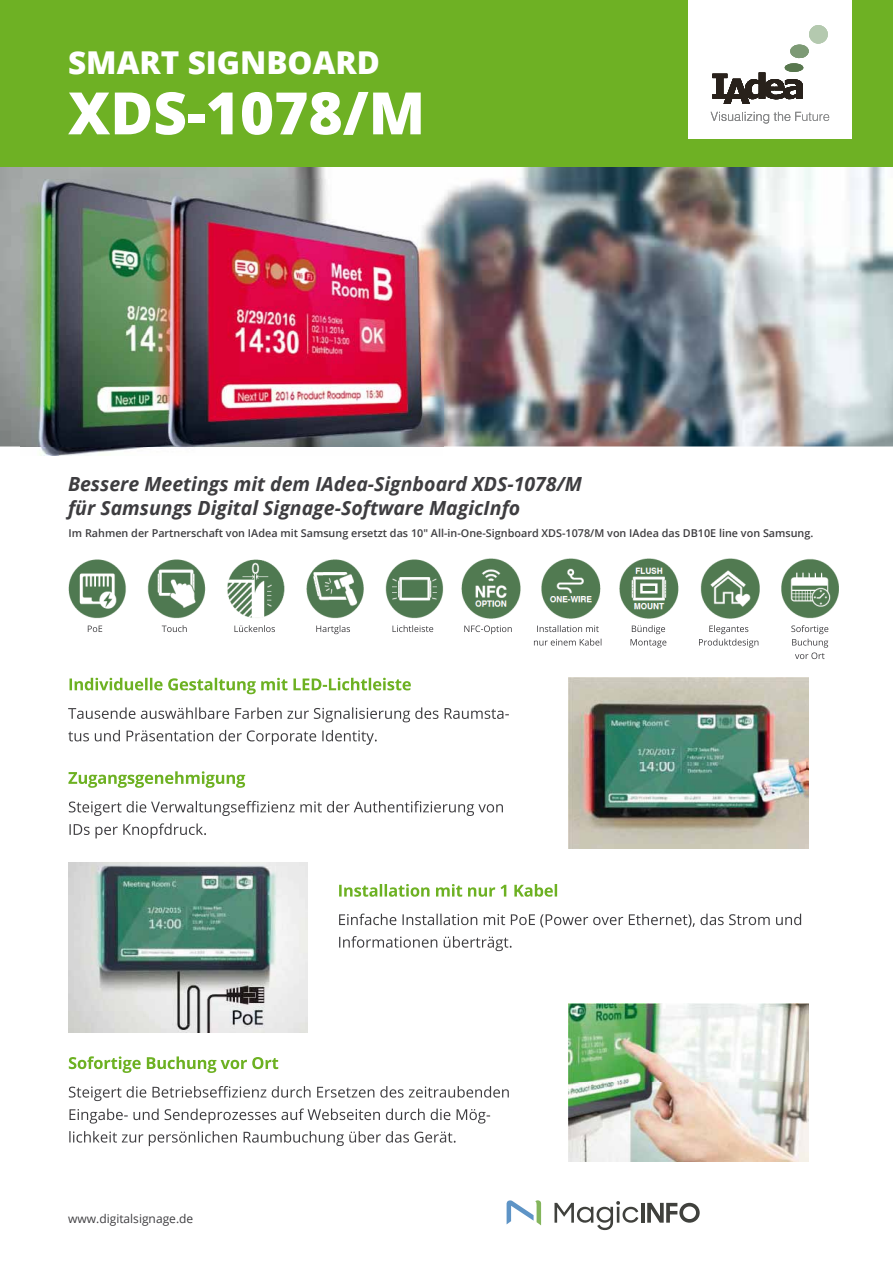
<style>
.page{position:relative;width:893px;height:1263px;background:#fff}
.page>*{position:absolute;margin:0;border:0;box-sizing:border-box;transform-origin:0 0}
.t1{font:800 58.5px "Open Sans";color:#fff}
.t2{font:800 31.5px "Open Sans";color:#fff}
.t3{font:italic 700 19.5px/24px "Open Sans";color:#3e3d40}
.t4{font:12px "Open Sans";color:#3f3e41}
.t5{font:600 10.8px "Open Sans";color:#3e3d40}
</style>
<div class="page">
<img style="left:0;top:167px;width:893px;height:279px">
<svg style="left:507px;top:1200px;width:34px;height:25px"></svg>
<svg style="left:554px;top:1201px;width:84px;height:29px"></svg>
<hr style="left:641px;top:1203px;width:3px;height:20px;background:#40413d">
<svg style="left:647px;top:1203px;width:53px;height:20px"></svg>
<svg style="left:70px;top:678px;width:341px;height:16px"></svg>
<svg style="left:68px;top:707px;width:441px;height:15px"></svg>
<svg style="left:68px;top:730px;width:309px;height:15px"></svg>
<svg style="left:68px;top:771px;width:177px;height:17px"></svg>
<svg style="left:69px;top:801px;width:434px;height:15px"></svg>
<svg style="left:70px;top:823px;width:136px;height:15px"></svg>
<svg style="left:69px;top:1056px;width:209px;height:17px"></svg>
<svg style="left:69px;top:1086px;width:440px;height:15px"></svg>
<svg style="left:70px;top:1108px;width:420px;height:15px"></svg>
<svg style="left:69px;top:1131px;width:387px;height:15px"></svg>
<svg style="left:339px;top:884px;width:218px;height:13px"></svg>
<svg style="left:339px;top:913px;width:462px;height:14px"></svg>
<svg style="left:339px;top:936px;width:173px;height:15px"></svg>
<img style="left:68px;top:559px;width:376px;height:60px">
<img style="left:461px;top:558px;width:378px;height:61px">
<svg style="left:88px;top:626px;width:14px;height:6px"></svg>
<svg style="left:162px;top:625px;width:25px;height:7px"></svg>
<svg style="left:234px;top:625px;width:41px;height:7px"></svg>
<svg style="left:316px;top:625px;width:34px;height:9px"></svg>
<svg style="left:393px;top:625px;width:40px;height:7px"></svg>
<svg style="left:464px;top:625px;width:48px;height:9px"></svg>
<svg style="left:630px;top:625px;width:36px;height:23px"></svg>
<svg style="left:699px;top:625px;width:59px;height:23px"></svg>
<svg style="left:791px;top:625px;width:37px;height:34px"></svg>
<svg style="left:537px;top:625px;width:62px;height:7px"></svg>
<svg style="left:534px;top:639px;width:67px;height:7px"></svg>
<img style="left:20px;top:180px;width:423px;height:275px">
<img style="left:569px;top:677px;width:240px;height:171px">
<img style="left:68px;top:862px;width:240px;height:170px">
<img style="left:569px;top:1003px;width:240px;height:159px">
<div style="left:0;top:0;width:893px;height:167px;background:#6eb124"></div>
<div style="left:688px;top:0;width:164px;height:139px;background:#fff"></div>
<svg style="left:712px;top:25px;width:116px;height:79px"></svg>
<svg style="left:711px;top:112px;width:118px;height:11px"></svg>
<h2 class="t2" style="left:68px;top:39px;width:314px">SMART SIGNBOARD</h2>
<h1 class="t1" style="left:68px;top:69px;width:359px">XDS-1078/M</h1>
<h3 class="t3" style="left:68px;top:471px;width:516px">Bessere Meetings mit dem IAdea-Signboard XDS-1078/M für Samsungs Digital Signage-Software MagicInfo</h3>
<p class="t5" style="left:69px;top:526px;width:746px">Im Rahmen der Partnerschaft von IAdea mit Samsung ersetzt das 10" All-in-One-Signboard XDS-1078/M von IAdea das DB10E line von Samsung.</p>
<p class="t4" style="left:68px;top:1210px;width:127px">www.digitalsignage.de</p>
</div>
